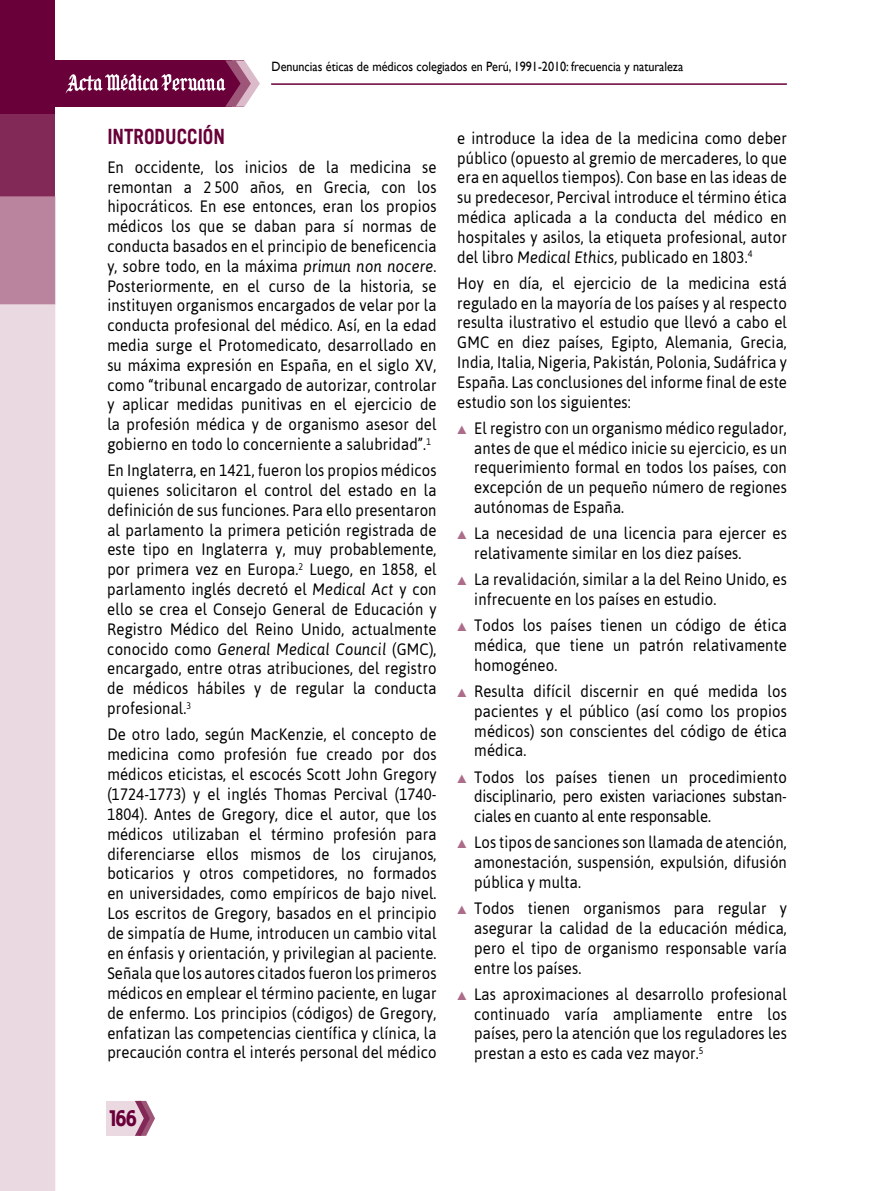
<style>
.page{position:relative;width:872px;height:1191px;background:#fff}
.page>*{position:absolute;margin:0;border:0;box-sizing:border-box;transform-origin:0 0}
.t1{font:22.5px "Milocha";color:#690039;scale:.9 1}
.t2{font:700 21px "Trade Gothic";color:#690039;scale:.9 1}
.t3{font:16.5px/19.8px "Asap";letter-spacing:.01em;color:#000;text-align:justify;scale:.9 1}
.t4{font:13.5px "Gill Sans";color:#000;scale:.9 1}
.s1{font-style:italic}
.s2{color:#ac6c8a}
</style>
<div class="page">
<div style="left:106px;top:1100px;width:38px;height:35px;background:#ebd9e2"></div>
<svg style="left:135px;top:1100px;width:20px;height:35px"></svg>
<div style="left:0;top:0;width:55px;height:114px;background:#690039"></div>
<div style="left:0;top:114px;width:55px;height:82px;background:#832957"></div>
<div style="left:0;top:196px;width:55px;height:109px;background:#bb849e"></div>
<div style="left:0;top:305px;width:55px;height:886px;background:#ebd9e2"></div>
<div style="left:55px;top:60px;width:189px;height:47px;background:#690039"></div>
<hr style="left:271px;top:83px;width:516px;height:2px;background:#690039">
<svg style="left:65px;top:60px;width:195px;height:47px"></svg>
<p class="t4" style="left:271px;top:58px;width:459px">Denuncias éticas de médicos colegiados en Perú, 1991-2010: frecuencia y naturaleza</p>
<p class="t2" style="left:107px;top:124px;width:75px">INTRODUCCI</p>
<p class="t2" style="left:203px;top:124px;width:23px">ÓN</p>
<p class="t3" style="left:107px;top:157px;width:367px">En occidente, los inicios de la medicina se remontan a 2 500 años, en Grecia, con los hipocráticos. En ese entonces, eran los propios médicos los que se daban para sí normas de conducta basados en el principio de beneficencia y, sobre todo, en la máxima <span class="s1">primun non nocere</span>.<br>Posteriormente, en el curso de la historia, se instituyen organismos encargados de velar por la conducta profesional del médico. Así, en la edad media surge el Protomedicato, desarrollado en su máxima expresión en España, en el siglo XV, como “tribunal encargado de autorizar, controlar y aplicar medidas punitivas en el ejercicio de la profesión médica y de organismo asesor del gobierno en todo lo concerniente a salubridad”.<sup>1</sup></p>
<p class="t3" style="left:107px;top:460px;width:367px">En Inglaterra, en 1421, fueron los propios médicos quienes solicitaron el control del estado en la definición de sus funciones. Para ello presentaron al parlamento la primera petición registrada de este tipo en Inglaterra y, muy probablemente, por primera vez en Europa.<sup>2</sup> Luego, en 1858, el parlamento inglés decretó el <span class="s1">Medical Act</span> y con ello se crea el Consejo General de Educación y Registro Médico del Reino Unido, actualmente conocido como <span class="s1">General Medical Council</span> (GMC), encargado, entre otras atribuciones, del registro de médicos hábiles y de regular la conducta profesional.<sup>3</sup></p>
<p class="t3" style="left:107px;top:724px;width:367px">De otro lado, según MacKenzie, el concepto de medicina como profesión fue creado por dos médicos eticistas, el escocés Scott John Gregory (1724-1773) y el inglés Thomas Percival (1740- 1804). Antes de Gregory, dice el autor, que los médicos utilizaban el término profesión para diferenciarse ellos mismos de los cirujanos, boticarios y otros competidores, no formados en universidades, como empíricos de bajo nivel.<br>Los escritos de Gregory, basados en el principio de simpatía de Hume, introducen un cambio vital en énfasis y orientación, y privilegian al paciente.<br>Señala que los autores citados fueron los primeros médicos en emplear el término paciente, en lugar de enfermo. Los principios (códigos) de Gregory, enfatizan las competencias científica y clínica, la precaución contra el interés personal del médico</p>
<h1 class="t1" style="left:109px;top:1105px;width:32px">166</h1>
<p class="t3" style="left:457px;top:128px;width:368px">e introduce la idea de la medicina como deber público (opuesto al gremio de mercaderes, lo que era en aquellos tiempos). Con base en las ideas de su predecesor, Percival introduce el término ética médica aplicada a la conducta del médico en hospitales y asilos, la etiqueta profesional, autor del libro <span class="s1">Medical Ethics,</span> publicado en 1803.<sup>4</sup></p>
<p class="t3" style="left:457px;top:273px;width:368px">Hoy en día, el ejercicio de la medicina está regulado en la mayoría de los países y al respecto resulta ilustrativo el estudio que llevó a cabo el GMC en diez países, Egipto, Alemania, Grecia, India, Italia, Nigeria, Pakistán, Polonia, Sudáfrica y España. Las conclusiones del informe final de este estudio son los siguientes:</p>
<p class="t3" style="left:474px;top:418px;width:349px;text-indent:-17px"><span class="s2">▲</span> El registro con un organismo médico regulador, antes de que el médico inicie su ejercicio, es un requerimiento formal en todos los países, con excepción de un pequeño número de regiones autónomas de España.</p>
<p class="t3" style="left:474px;top:523px;width:349px;text-indent:-17px"><span class="s2">▲</span> La necesidad de una licencia para ejercer es relativamente similar en los diez países.</p>
<p class="t3" style="left:474px;top:569px;width:349px;text-indent:-17px"><span class="s2">▲</span> La revalidación, similar a la del Reino Unido, es infrecuente en los países en estudio.</p>
<p class="t3" style="left:474px;top:615px;width:349px;text-indent:-17px"><span class="s2">▲</span> Todos los países tienen un código de ética médica, que tiene un patrón relativamente homogéneo.</p>
<p class="t3" style="left:474px;top:681px;width:349px;text-indent:-17px"><span class="s2">▲</span> Resulta difícil discernir en qué medida los pacientes y el público (así como los propios médicos) son conscientes del código de ética médica.</p>
<p class="t3" style="left:474px;top:766px;width:349px;text-indent:-17px"><span class="s2">▲</span> Todos los países tienen un procedimiento disciplinario, pero existen variaciones substan&shy;ciales en cuanto al ente responsable.</p>
<p class="t3" style="left:474px;top:832px;width:349px;text-indent:-17px"><span class="s2">▲</span> Los tipos de sanciones son llamada de atención, amonestación, suspensión, expulsión, difusión pública y multa.</p>
<p class="t3" style="left:474px;top:898px;width:349px;text-indent:-17px"><span class="s2">▲</span> Todos tienen organismos para regular y asegurar la calidad de la educación médica, pero el tipo de organismo responsable varía entre los países.</p>
<p class="t3" style="left:474px;top:984px;width:349px;text-indent:-17px"><span class="s2">▲</span> Las aproximaciones al desarrollo profesional continuado varía ampliamente entre los países, pero la atención que los reguladores les prestan a esto es cada vez mayor.<sup>5</sup></p>
</div>
